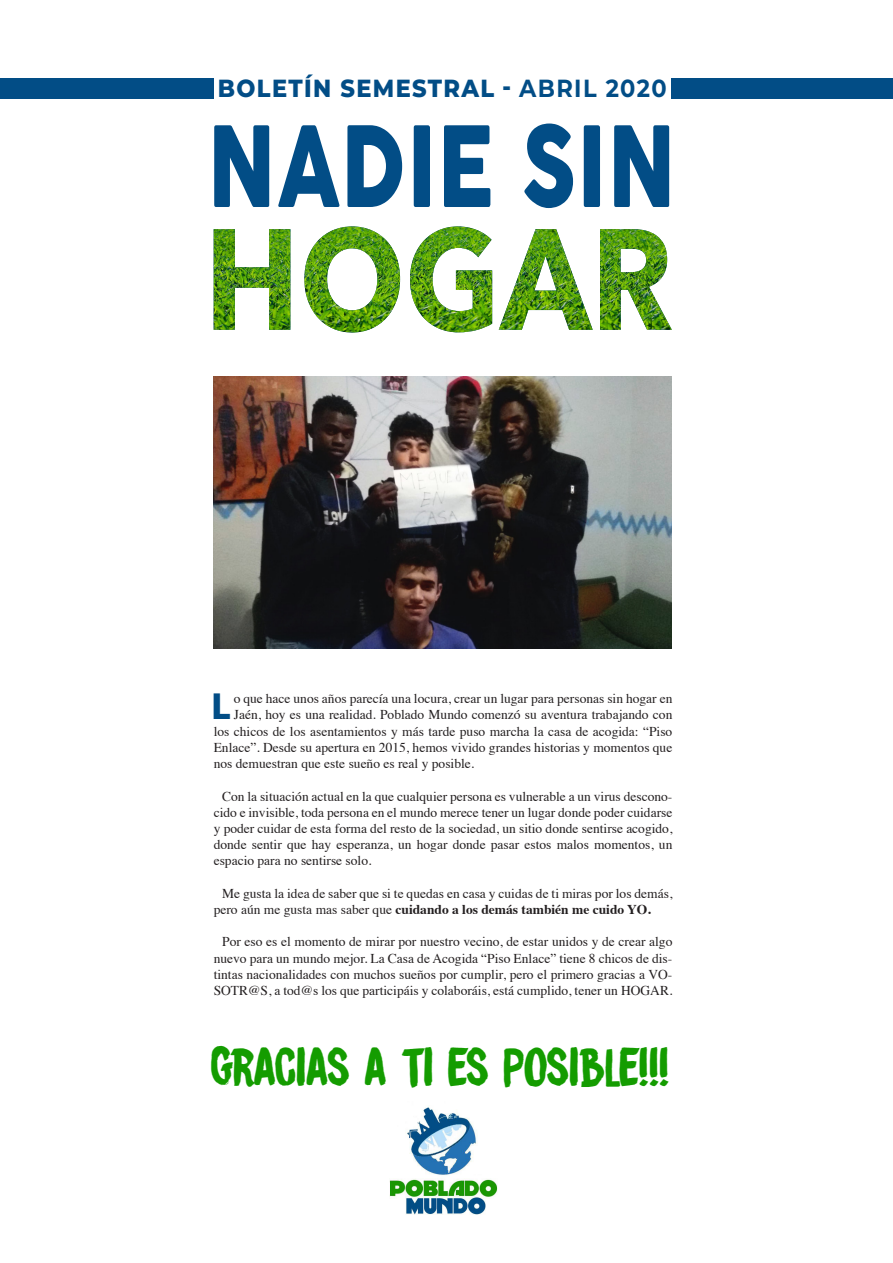
<style>
.page{position:relative;width:893px;height:1263px;background:#fff}
.page>*{position:absolute;margin:0;border:0;box-sizing:border-box;transform-origin:0 0}
.t1{font:110.1px "COCOGOOSE";letter-spacing:.005em;color:#024d86;scale:.76 1}
.t2{font:48.3px "DK Brush Crush";letter-spacing:-.03em;color:#149c00;scale:.9 1}
.t3{font:700 36.45px "Avenir Next";color:#024d86}
.t4{font:800 24.75px "Montserrat";letter-spacing:.06em;color:#024d86;scale:.91 1}
.t5{font:13.5px/16.2px "Times";color:#231f20;text-align:justify}
.s1{font-weight:700}
</style>
<div class="page">
<div style="left:672px;top:79px;width:221px;height:20px;background:#024d86"></div>
<div style="left:0;top:79px;width:214px;height:20px;background:#024d86"></div>
<img style="left:214px;top:226px;width:458px;height:106px">
<img style="left:389px;top:1106px;width:109px;height:108px">
<img style="left:214px;top:376px;width:458px;height:272px">
<p class="t4" style="left:218px;top:70px;width:495px">BOLETÍN SEMESTRAL - <span class="s1">ABRIL 2020</span></p>
<p class="t1" style="left:207px;top:84px;width:618px">NADIE SIN</p>
<p class="t3" style="left:211px;top:675px;width:21px">L</p>
<p class="t5" style="left:234px;top:689px;width:440px">o que hace unos años parecía una locura, crear un lugar para personas sin hogar en</p>
<p class="t5" style="left:234px;top:706px;width:440px">Jaén, hoy es una realidad. Poblado Mundo comenzó su aventura trabajando con</p>
<p class="t5" style="left:214px;top:722px;width:460px">los chicos de los asentamientos y más tarde puso marcha la casa de acogida: “Piso</p>
<p class="t5" style="left:214px;top:738px;width:460px">Enlace”. Desde su apertura en 2015, hemos vivido grandes historias y momentos que</p>
<p class="t5" style="left:214px;top:754px;width:262px">nos demuestran que este sueño es real y posible.</p>
<p class="t5" style="left:214px;top:787px;width:460px;text-indent:9px">Con la situación actual en la que cualquier persona es vulnerable a un virus descono&shy;cido e invisible, toda persona en el mundo merece tener un lugar donde poder cuidarse y poder cuidar de esta forma del resto de la sociedad, un sitio donde sentirse acogido, donde sentir que hay esperanza, un hogar donde pasar estos malos momentos, un espacio para no sentirse solo.</p>
<p class="t5" style="left:214px;top:884px;width:460px;text-indent:9px">Me gusta la idea de saber que si te quedas en casa y cuidas de ti miras por los demás, pero aún me gusta mas saber que <span class="s1">cuidando a los demás también me cuido YO.</span></p>
<p class="t5" style="left:214px;top:932px;width:460px;text-indent:9px">Por eso es el momento de mirar por nuestro vecino, de estar unidos y de crear algo nuevo para un mundo mejor. La Casa de Acogida “Piso Enlace” tiene 8 chicos de dis&shy;tintas nacionalidades con muchos sueños por cumplir, pero el primero gracias a VO-SOTR@S, a tod@s los que participáis y colaboráis, está cumplido, tener un HOGAR.</p>
<p class="t2" style="left:210px;top:1032px;width:511px">GRACIAS A TI ES POSIBLE!!!</p>
</div>
